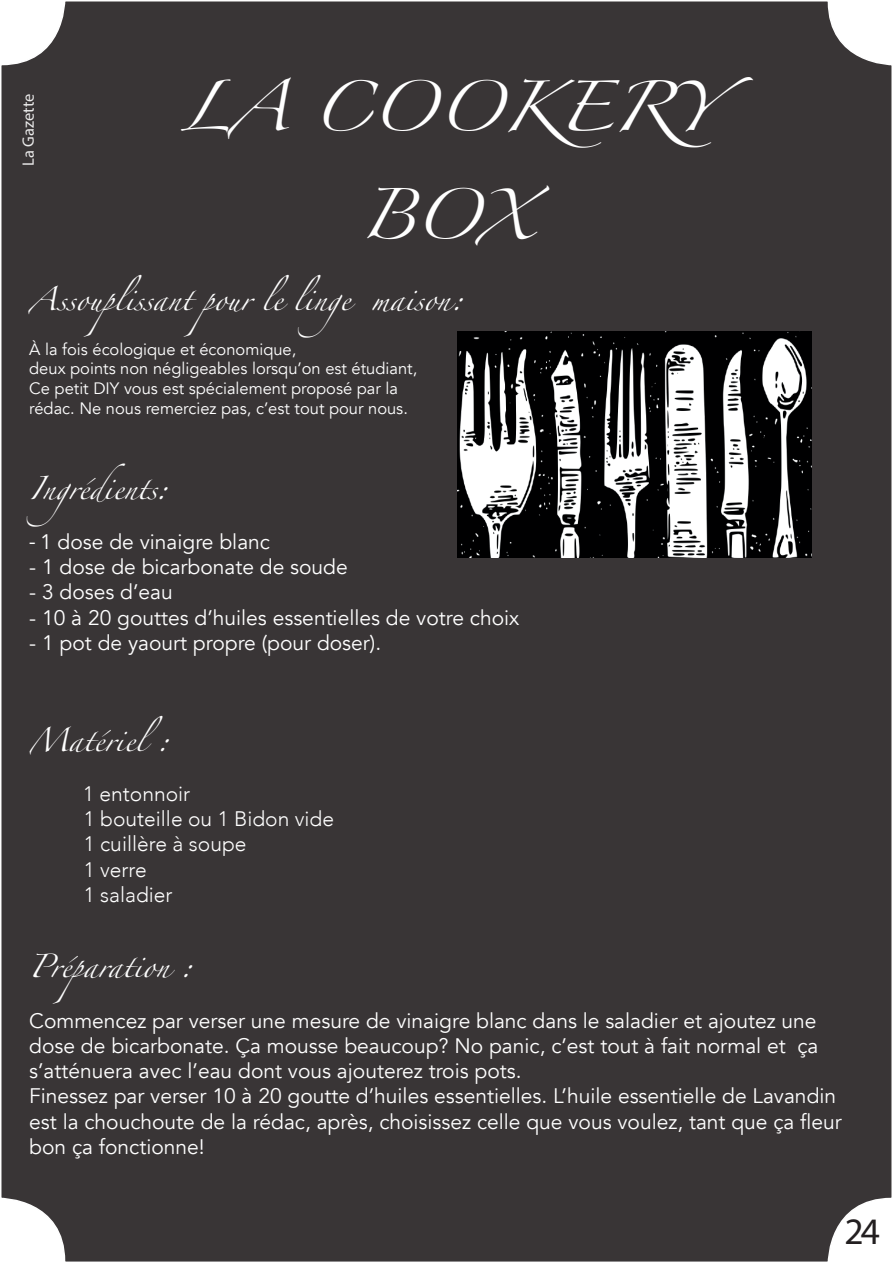
<style>
.page{position:relative;width:893px;height:1263px;background:#fff}
.page>*{position:absolute;margin:0;border:0;box-sizing:border-box;transform-origin:0 0}
.t1{font:45px "Zapfino";color:#fff}
.t2{font:37.5px "Myriad Pro";color:#231f20}
.t3{font:21px/25.2px "Avenir";color:#fff}
.t4{font:21px "Zapfino";color:#fff}
.t5{font:300 21px/25.2px "Avenir";color:#fff}
.t6{font:16.5px/19.8px "Avenir";color:#fff}
.t7{font:16.5px "Myriad Pro";color:#fff}
.s1{font-family:"Myriad Pro"}
</style>
<div class="page">
<div style="left:1px;top:1px;width:891px;height:1261px;background:#393536"></div>
<img style="left:457px;top:332px;width:355px;height:225px">
<p class="t7" style="left:18px;top:166px;width:74px;rotate:-90deg">La Gazette</p>
<h1 class="t1" style="left:180px;top:88px;width:575px">LA COOKERY</h1>
<h1 class="t1" style="left:360px;top:196px;width:176px">BOX</h1>
<p class="t4" style="left:29px;top:290px;width:435px">Assouplissant pour le linge maison:</p>
<p class="t6" style="left:29px;top:339px;width:390px">À la fois écologique et économique,<br>deux points non négligeables lorsqu’on est étudiant, Ce petit DIY vous est spécialement proposé par la rédac. Ne nous remerciez pas, c’est tout pour nous.</p>
<p class="t4" style="left:29px;top:479px;width:140px">Ingrédients:</p>
<p class="t3" style="left:29px;top:529px;width:242px"><span class="s1">-</span> 1 dose de vinaigre blanc</p>
<p class="t3" style="left:29px;top:555px;width:320px">- 1 dose de bicarbonate de soude</p>
<p class="t3" style="left:29px;top:580px;width:145px">- 3 doses d’eau</p>
<p class="t3" style="left:29px;top:605px;width:492px">- 10 à 20 gouttes d’huiles essentielles de votre choix</p>
<p class="t3" style="left:29px;top:630px;width:353px">- 1 pot de yaourt propre (pour doser).</p>
<p class="t4" style="left:29px;top:731px;width:141px">Matériel:</p>
<p class="t5" style="left:83px;top:781px;width:252px">1 entonnoir<br>1 bouteille ou 1 Bidon vide<br>1 cuillère à soupe<br>1 verre<br>1 saladier</p>
<p class="t4" style="left:29px;top:958px;width:165px">Préparation :</p>
<p class="t3" style="left:29px;top:1008px;width:814px">Commencez par verser une mesure de vinaigre blanc dans le saladier et ajoutez une dose de bicarbonate. Ça mousse beaucoup? No panic, c’est tout à fait normal et ça s’atténuera avec l’eau dont vous ajouterez trois pots.<br>Finessez par verser 10 à 20 goutte d’huiles essentielles. L’huile essentielle de Lavandin est la chouchoute de la rédac, après, choisissez celle que vous voulez, tant que ça fleur bon ça fonctionne!</p>
<h2 class="t2" style="left:845px;top:1208px;width:37px">24</h2>
</div>
